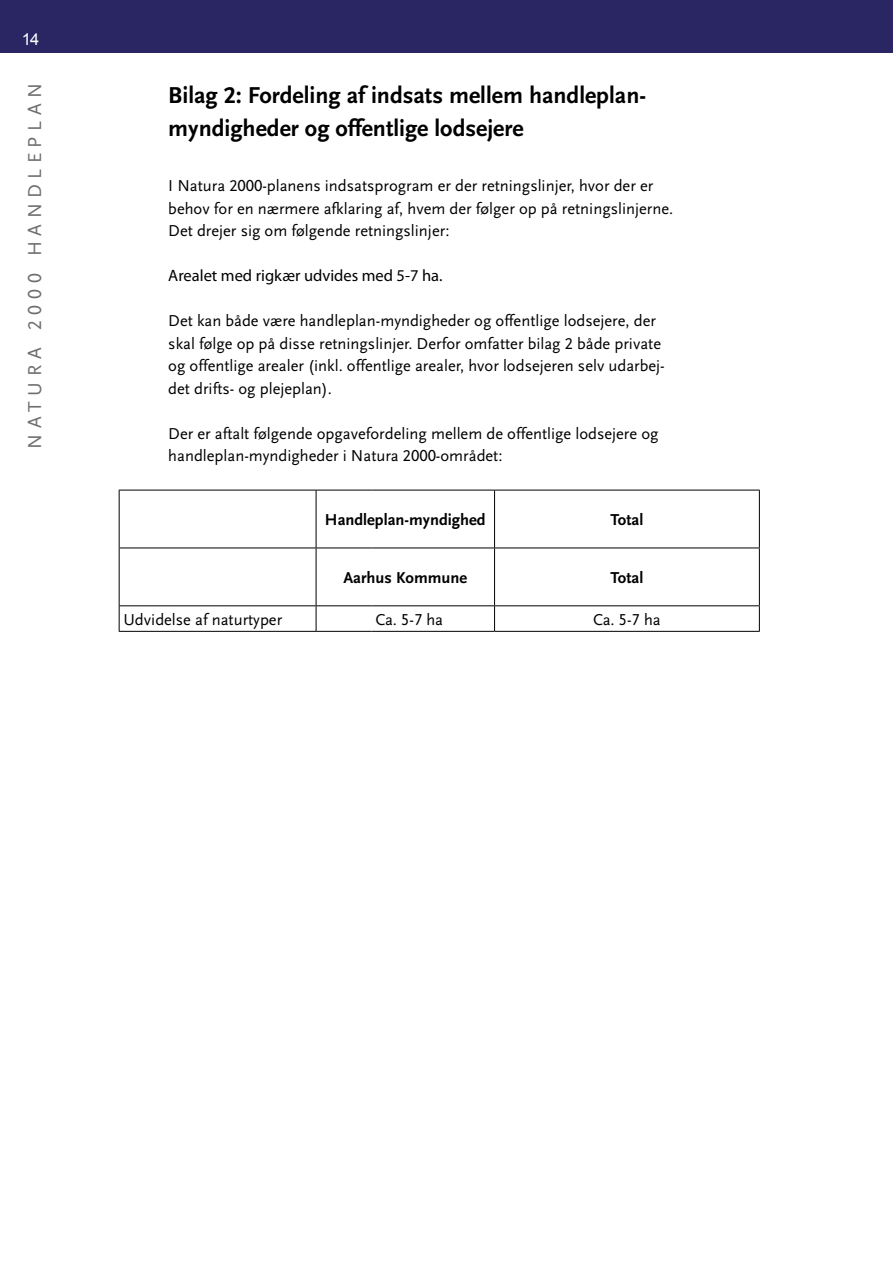
<style>
.page{position:relative;width:893px;height:1263px;background:#fff}
.page>*{position:absolute;margin:0;border:0;box-sizing:border-box;transform-origin:0 0}
.t1{font:700 24px/33px "Scala Sans LF";color:#000}
.t2{font:19.5px "Scala Sans LF";letter-spacing:.29em;color:#6d6e71}
.t3{font:16.5px/22.5px "Scala Sans LF";color:#000}
.t4{font:700 16.5px "Scala Sans LF";color:#000}
.t5{font:16.5px "Myriad Pro";color:#000}
.t6{font:16.5px "Arial";color:#fff}
</style>
<div class="page">
<div style="left:0;top:0;width:893px;height:53px;background:#292663"></div>
<hr style="left:371px;top:605px;width:124px;height:1px;background:#000">
<hr style="left:371px;top:631px;width:124px;height:1px;background:#000">
<hr style="left:119px;top:490px;width:1px;height:58px;background:#000">
<hr style="left:316px;top:490px;width:1px;height:58px;background:#000">
<hr style="left:119px;top:490px;width:197px;height:1px;background:#000">
<hr style="left:316px;top:490px;width:55px;height:1px;background:#000">
<hr style="left:371px;top:490px;width:124px;height:1px;background:#000">
<hr style="left:495px;top:490px;width:265px;height:1px;background:#000">
<hr style="left:494px;top:490px;width:1px;height:58px;background:#000">
<hr style="left:759px;top:490px;width:1px;height:58px;background:#000">
<hr style="left:119px;top:548px;width:1px;height:57px;background:#000">
<hr style="left:316px;top:548px;width:1px;height:57px;background:#000">
<hr style="left:119px;top:548px;width:197px;height:1px;background:#000">
<hr style="left:316px;top:548px;width:55px;height:1px;background:#000">
<hr style="left:371px;top:548px;width:124px;height:1px;background:#000">
<hr style="left:495px;top:548px;width:265px;height:1px;background:#000">
<hr style="left:494px;top:548px;width:1px;height:57px;background:#000">
<hr style="left:759px;top:548px;width:1px;height:57px;background:#000">
<svg style="left:119px;top:606px;width:1px;height:25px"></svg>
<svg style="left:316px;top:606px;width:1px;height:25px"></svg>
<hr style="left:119px;top:605px;width:197px;height:1px;background:#000">
<hr style="left:316px;top:605px;width:55px;height:1px;background:#000">
<hr style="left:119px;top:631px;width:197px;height:1px;background:#000">
<hr style="left:316px;top:631px;width:55px;height:1px;background:#000">
<hr style="left:495px;top:605px;width:265px;height:1px;background:#000">
<hr style="left:495px;top:631px;width:265px;height:1px;background:#000">
<svg style="left:494px;top:606px;width:1px;height:25px"></svg>
<svg style="left:759px;top:606px;width:1px;height:25px"></svg>
<p class="t6" style="left:17px;top:20px;width:19px">14</p>
<p class="t6" style="left:22px;top:28px;width:19px">14</p>
<p class="t2" style="left:24px;top:448px;width:363px;rotate:-90deg">Natura 2000 han dleplan</p>
<h1 class="t1" style="left:168px;top:79px;width:479px">Bilag 2: Fordeling af indsats mellem handleplan&shy;myndigheder og offentlige lodsejere</h1>
<p class="t3" style="left:168px;top:175px;width:506px">I Natura 2000-planens indsatsprogram er der retningslinjer, hvor der er behov for en nærmere afklaring af, hvem der følger op på retningslinjerne.<br>Det drejer sig om følgende retningslinjer:</p>
<p class="t5" style="left:168px;top:265px;width:276px">Arealet med rigkær udvides med 5-7 ha.</p>
<p class="t3" style="left:168px;top:310px;width:498px">Det kan både være handleplan-myndigheder og offentlige lodsejere, der skal følge op på disse retningslinjer. Derfor omfatter bilag 2 både private og offentlige arealer (inkl. offentlige arealer, hvor lodsejeren selv udarbej&shy;det drifts- og plejeplan).</p>
<p class="t3" style="left:168px;top:422px;width:492px">Der er aftalt følgende opgavefordeling mellem de offentlige lodsejere og handleplan-myndigheder i Natura 2000-området:</p>
<p class="t4" style="left:325px;top:511px;width:162px">Handleplan-myndighed</p>
<p class="t4" style="left:611px;top:511px;width:34px">Total</p>
<p class="t4" style="left:343px;top:569px;width:125px">Aarhus Kommune</p>
<p class="t4" style="left:611px;top:569px;width:34px">Total</p>
<p class="t3" style="left:123px;top:608px;width:160px">Udvidelse af naturtyper</p>
<p class="t3" style="left:376px;top:608px;width:69px">Ca. 5-7 ha</p>
<p class="t3" style="left:593px;top:608px;width:69px">Ca. 5-7 ha</p>
</div>
